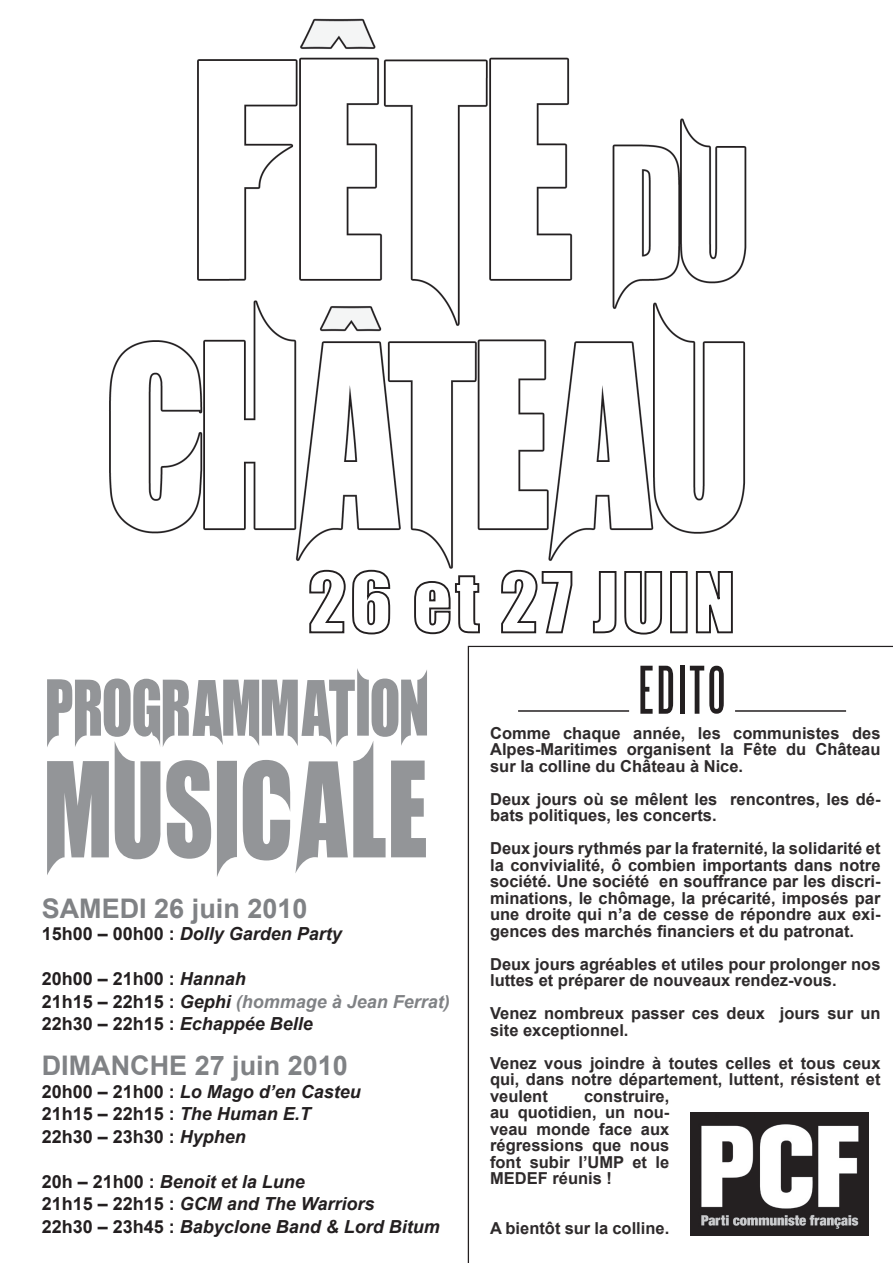
<style>
.page{position:relative;width:893px;height:1263px;background:#fff}
.page>*{position:absolute;margin:0;border:0;box-sizing:border-box;transform-origin:0 0}
.t1{font:121.8px "Unrealised";letter-spacing:.03em;color:#939598}
.t2{font:70.8px "Unrealised";letter-spacing:.02em;color:#939598}
.t3{font:60px "Steelfish";letter-spacing:.05em;color:#231f20}
.t4{font:700 27px "Arial";color:#808285}
.t5{font:700 18px/22.5px "Arial";color:#231f20}
.t6{font:italic 700 18px/22.5px "Arial";color:#231f20}
.t7{font:700 16.5px/16.5px "Arial";color:#231f20;text-align:justify}
.s1{font-style:normal}
.s2{font-style:italic}
.s3{font-style:italic;color:#808285}
</style>
<div class="page">
<img style="left:109px;top:18px;width:784px;height:1231px">
<div style="left:469px;top:647px;width:424px;height:616px;background:#fff"></div>
<hr style="left:518px;top:710px;width:111px;height:2px;background:#231f20">
<hr style="left:735px;top:710px;width:111px;height:2px;background:#231f20">
<img style="left:691px;top:1112px;width:178px;height:124px">
<svg style="left:308px;top:569px;width:83px;height:66px"></svg>
<svg style="left:413px;top:574px;width:68px;height:61px"></svg>
<svg style="left:500px;top:569px;width:73px;height:65px"></svg>
<svg style="left:592px;top:570px;width:25px;height:64px"></svg>
<svg style="left:623px;top:570px;width:40px;height:65px"></svg>
<div style="left:670px;top:571px;width:18px;height:62px;border:2px solid #231f20"></div>
<svg style="left:695px;top:570px;width:39px;height:64px"></svg>
<h2 class="t2" style="left:47px;top:664px;width:383px">PROGRAMMATION</h2>
<h1 class="t1" style="left:47px;top:734px;width:383px">musicale</h1>
<h3 class="t4" style="left:42px;top:890px;width:267px">SAMEDI 26 juin 2010</h3>
<p class="t6" style="left:42px;top:923px;width:302px"><span class="s1">15h00 – 00h00 :</span> Dolly Garden Party</p>
<p class="t5" style="left:42px;top:968px;width:410px">20h00 – 21h00 : <span class="s2">Hannah<br></span>21h15 – 22h15 : <span class="s2">Gephi</span> <span class="s3">(hommage à Jean Ferrat)<br></span>22h30 – 22h15 : <span class="s2">Echappée Belle</span></p>
<h3 class="t4" style="left:42px;top:1048px;width:308px">DIMANCHE 27 juin 2010</h3>
<p class="t5" style="left:42px;top:1081px;width:321px">20h00 – 21h00 : <span class="s2">Lo Mago d’en Casteu<br></span>21h15 – 22h15 : <span class="s2">The Human E.T<br></span>22h30 – 23h30 : <span class="s2">Hyphen</span></p>
<p class="t6" style="left:42px;top:1171px;width:400px"><span class="s1">20h – 21h00 :</span> Benoit et la Lune<br><span class="s1">21h15 – 22h15 :</span> GCM and The Warriors<br><span class="s1">22h30 – 23h45 :</span> Babyclone Band &amp; Lord Bitum</p>
<h3 class="t3" style="left:638px;top:658px;width:89px">EDITO</h3>
<p class="t7" style="left:490px;top:725px;width:392px">Comme chaque année, les communistes des Alpes-Maritimes organisent la Fête du Château sur la colline du Château à Nice.</p>
<p class="t7" style="left:490px;top:791px;width:392px">Deux jours où se mêlent les rencontres, les dé&shy;bats politiques, les concerts.</p>
<p class="t7" style="left:490px;top:841px;width:392px">Deux jours rythmés par la fraternité, la solidarité et la convivialité, ô combien importants dans notre société. Une société en souffrance par les discri&shy;minations, le chômage, la précarité, imposés par une droite qui n’a de cesse de répondre aux exi&shy;gences des marchés financiers et du patronat.</p>
<p class="t7" style="left:490px;top:956px;width:392px">Deux jours agréables et utiles pour prolonger nos luttes et préparer de nouveaux rendez-vous.</p>
<p class="t7" style="left:490px;top:1006px;width:392px">Venez nombreux passer ces deux jours sur un site exceptionnel.</p>
<p class="t7" style="left:490px;top:1055px;width:392px">Venez vous joindre à toutes celles et tous ceux qui, dans notre département, luttent, résistent et veulent</p>
<p class="t7" style="left:490px;top:1088px;width:181px;text-indent:94px">construire, au quotidien, un nou&shy;veau monde face aux régressions que nous font subir l’UMP et le MEDEF réunis !</p>
<p class="t7" style="left:490px;top:1220px;width:181px">A bientôt sur la colline.</p>
</div>
